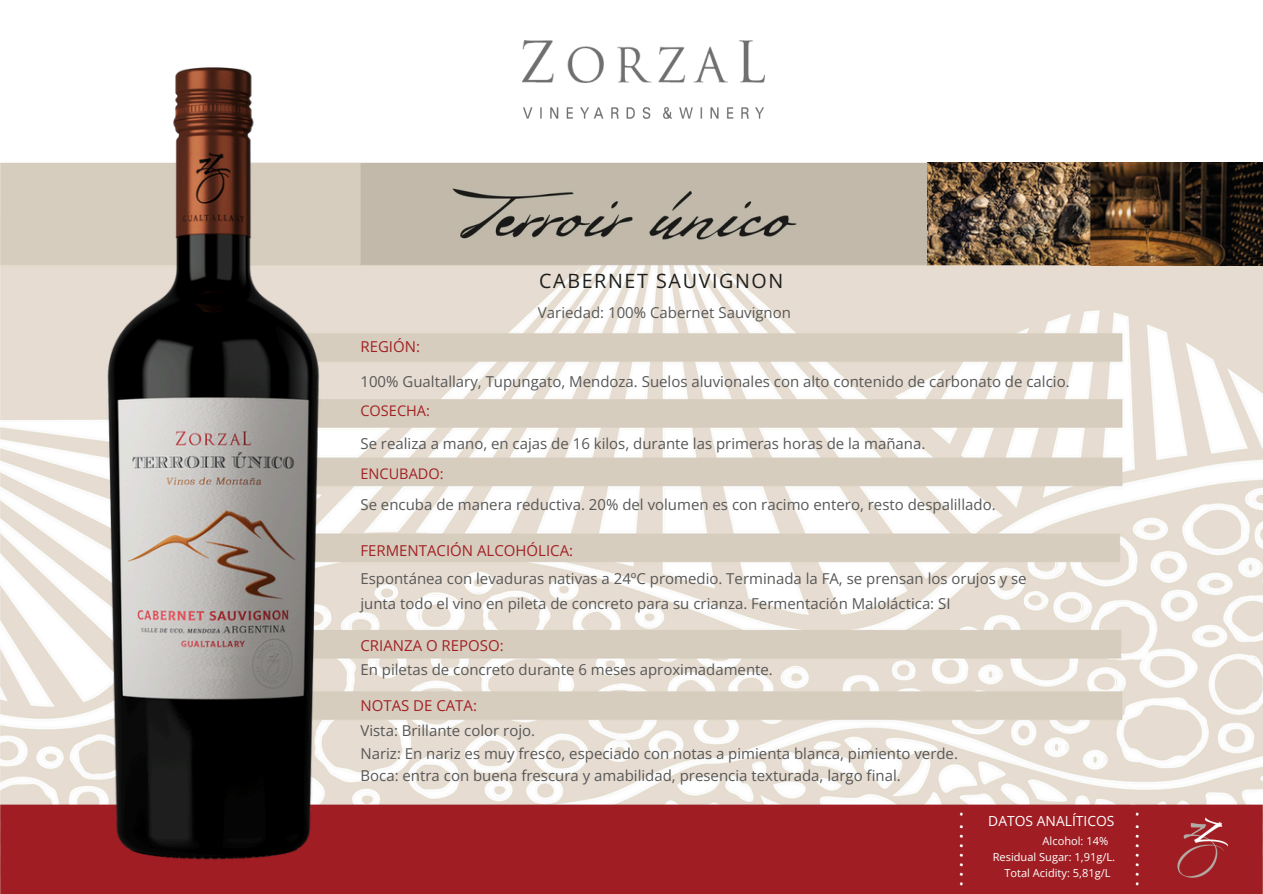
<style>
.page{position:relative;width:1263px;height:894px;background:#fff}
.page>*{position:absolute;margin:0;border:0;box-sizing:border-box;transform-origin:0 0}
.t1{font:19.65px "Open Sans";letter-spacing:.08em;color:#1e1e1c}
.t2{font:15px/25.8px "Open Sans";color:#575756}
.t3{font:15px "Open Sans";color:#585857}
.t4{font:15px "Open Sans";color:#a12124}
.t5{font:14.55px "Open Sans";color:#a12124}
.t6{font:13.8px "Open Sans";color:#fff}
.t7{font:11.1px "Open Sans";color:#fff}
.s1{color:#a12124}
</style>
<div class="page">
<img style="left:523px;top:41px;width:241px;height:41px">
<img style="left:524px;top:108px;width:239px;height:10px">
<img style="left:0;top:162px;width:1263px;height:635px">
<img style="left:0;top:797px;width:1263px;height:96px">
<img style="left:928px;top:162px;width:335px;height:103px">
<img style="left:69px;top:67px;width:285px;height:825px">
<img style="left:199px;top:667px;width:32px;height:11px">
<h3 class="t1" style="left:539px;top:267px;width:245px">CABERNET SAUVIGNON</h3>
<p class="t3" style="left:538px;top:301px;width:255px">Variedad: 100% Cabernet Sauvignon</p>
<h3 class="t4" style="left:360px;top:335px;width:61px">REGIÓN:</h3>
<h3 class="t2" style="left:360px;top:368px;width:711px">100% Gualtallary, Tupungato, Mendoza. Suelos aluvionales con alto contenido de carbonato de calcio.</h3>
<h3 class="t5" style="left:360px;top:400px;width:71px">COSECHA:</h3>
<h3 class="t2" style="left:360px;top:430px;width:566px">Se realiza a mano, en cajas de 16 kilos, durante las primeras horas de la mañana.</h3>
<h3 class="t5" style="left:360px;top:463px;width:85px">ENCUBADO:</h3>
<h3 class="t2" style="left:360px;top:490px;width:637px">Se encuba de manera reductiva. 20% del volumen es con racimo entero, resto despalillado.</h3>
<p class="t2" style="left:360px;top:536px;width:668px;line-height:28.2px"><span class="s1">FERMENTACIÓN ALCOHÓLICA:<br></span>Espontánea con levaduras nativas a 24ºC promedio. Terminada la FA, se prensan los orujos y se</p>
<p class="t2" style="left:360px;top:590px;width:592px">junta todo el vino en pileta de concreto para su crianza. Fermentación Maloláctica: SI</p>
<p class="t2" style="left:360px;top:633px;width:414px;line-height:23.7px"><span class="s1">CRIANZA O REPOSO:<br></span>En piletas de concreto durante 6 meses aproximadamente.</p>
<p class="t2" style="left:360px;top:691px;width:176px"><span class="s1">NOTAS DE CATA:<br></span>Vista: Brillante color rojo.</p>
<p class="t2" style="left:360px;top:741px;width:599px;line-height:22.5px">Nariz: En nariz es muy fresco, especiado con notas a pimienta blanca, pimiento verde.<br>Boca: entra con buena frescura y amabilidad, presencia texturada, largo final.</p>
<h2 class="t6" style="left:988px;top:810px;width:128px">DATOS ANALÍTICOS</h2>
<h3 class="t7" style="left:1043px;top:833px;width:67px">Alcohol: 14%</h3>
<h3 class="t7" style="left:993px;top:849px;width:124px">Residual Sugar: 1,91g/L.</h3>
<p class="t7" style="left:1004px;top:865px;width:108px">Total Acidity: 5,81g/L</p>
</div>
